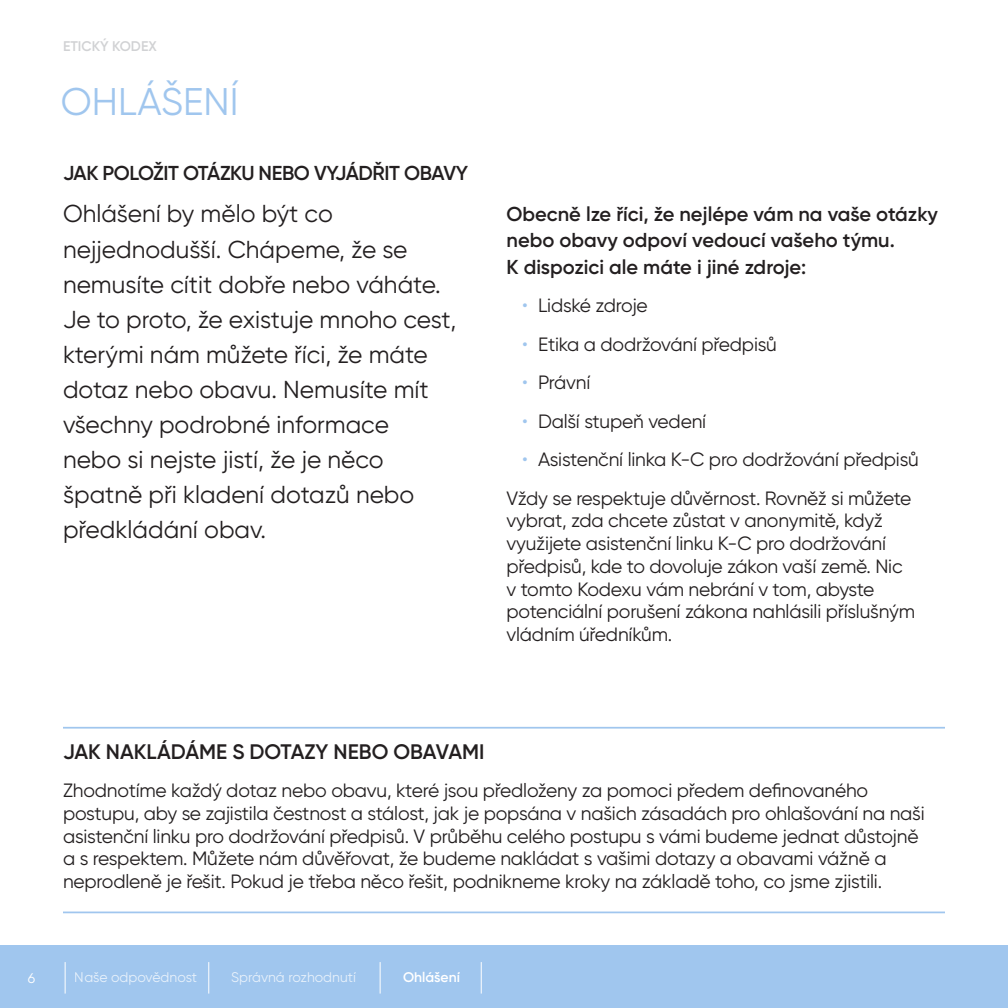
<style>
.page{position:relative;width:1008px;height:1008px;background:#fff}
.page>*{position:absolute;margin:0;border:0;box-sizing:border-box;transform-origin:0 0}
.TopicUppercase{font:38.5px "Gilroy";color:#a0c6ee}
.IntroTextLarge{font:24.5px/35px "Gilroy";color:#231f20}
.text_12pt{font:600 21px "Gilroy";color:#231f20}
.Intro_text{font:600 20.12px/26.2px "Gilroy";color:#231f20}
.subheadtextuppercaps{font:600 20.12px "Gilroy";letter-spacing:-.02em;color:#231f20}
.Text{font:19.25px/22.8px "Gilroy";letter-spacing:-.01em;color:#231f20}
.t1{font:14px "Gilroy";color:#fff}
.t2{font:600 14px "Gilroy";color:#d1d2d4}
.t3{font:600 14px "Gilroy";color:#fff}
.s1{color:#a0c6ee}
</style>
<div class="page">
<div style="left:0;top:945px;width:1008px;height:63px;background:#a0c6ee"></div>
<hr style="left:208px;top:962px;width:1px;height:32px;background:#fff">
<hr style="left:380px;top:962px;width:1px;height:32px;background:#fff">
<hr style="left:481px;top:962px;width:1px;height:32px;background:#fff">
<hr style="left:65px;top:962px;width:1px;height:32px;background:#fff">
<hr style="left:63px;top:727px;width:882px;height:2px;background:#a0c6ee">
<hr style="left:63px;top:912px;width:882px;height:1px;background:#a0c6ee">
<p class="t2" style="left:63px;top:38px;width:95px">ETICKÝ KODEX</p>
<p class="TopicUppercase" style="left:61px;top:78px;width:179px">OHLÁŠENÍ</p>
<p class="subheadtextuppercaps" style="left:63px;top:160px;width:407px">JAK POLOŽIT OTÁZKU NEBO VYJÁDŘIT OBAVY</p>
<p class="IntroTextLarge" style="left:63px;top:196px;width:395px">Ohlášení by mělo být co nejjednodušší. Chápeme, že se nemusíte cítit dobře nebo váháte.<br>Je to proto, že existuje mnoho cest, kterými nám můžete říci, že máte dotaz nebo obavu. Nemusíte mít všechny podrobné informace<br>nebo si nejste jistí, že je něco špatně při kladení dotazů nebo předkládání obav.</p>
<p class="Intro_text" style="left:507px;top:201px;width:433px">Obecně lze říci, že nejlépe vám na vaše otázky nebo obavy odpoví vedoucí vašeho týmu.<br>K dispozici ale máte i jiné zdroje:</p>
<p class="Text" style="left:522px;top:294px;width:127px"><span class="s1">•</span> Lidské zdroje</p>
<p class="Text" style="left:522px;top:332px;width:256px"><span class="s1">•</span> Etika a dodržování předpisů</p>
<p class="Text" style="left:522px;top:371px;width:70px"><span class="s1">•</span> Právní</p>
<p class="Text" style="left:522px;top:409px;width:185px"><span class="s1">•</span> Další stupeň vedení</p>
<p class="Text" style="left:522px;top:448px;width:398px"><span class="s1">•</span> Asistenční linka K-C pro dodržování předpisů</p>
<p class="Text" style="left:507px;top:486px;width:410px">Vždy se respektuje důvěrnost. Rovněž si můžete vybrat, zda chcete zůstat v anonymitě, když využijete asistenční linku K-C pro dodržování předpisů, kde to dovoluje zákon vaší země. Nic v tomto Kodexu vám nebrání v tom, abyste potenciální porušení zákona nahlásili příslušným vládním úředníkům.</p>
<p class="text_12pt" style="left:63px;top:738px;width:423px">JAK NAKLÁDÁME S DOTAZY NEBO OBAVAMI</p>
<p class="Text" style="left:63px;top:779px;width:863px">Zhodnotíme každý dotaz nebo obavu, které jsou předloženy za pomoci předem definovaného postupu, aby se zajistila čestnost a stálost, jak je popsána v našich zásadách pro ohlašování na naši asistenční linku pro dodržování předpisů. V průběhu celého postupu s vámi budeme jednat důstojně a s respektem. Můžete nám důvěřovat, že budeme nakládat s vašimi dotazy a obavami vážně a neprodleně je řešit. Pokud je třeba něco řešit, podnikneme kroky na základě toho, co jsme zjistili.</p>
<p class="t1" style="left:28px;top:969px;width:9px">6</p>
<p class="t1" style="left:75px;top:969px;width:124px">Naše odpovědnost</p>
<p class="t1" style="left:231px;top:969px;width:126px">Správná rozhodnutí</p>
<p class="t3" style="left:403px;top:968px;width:58px">Ohlášení</p>
</div>
